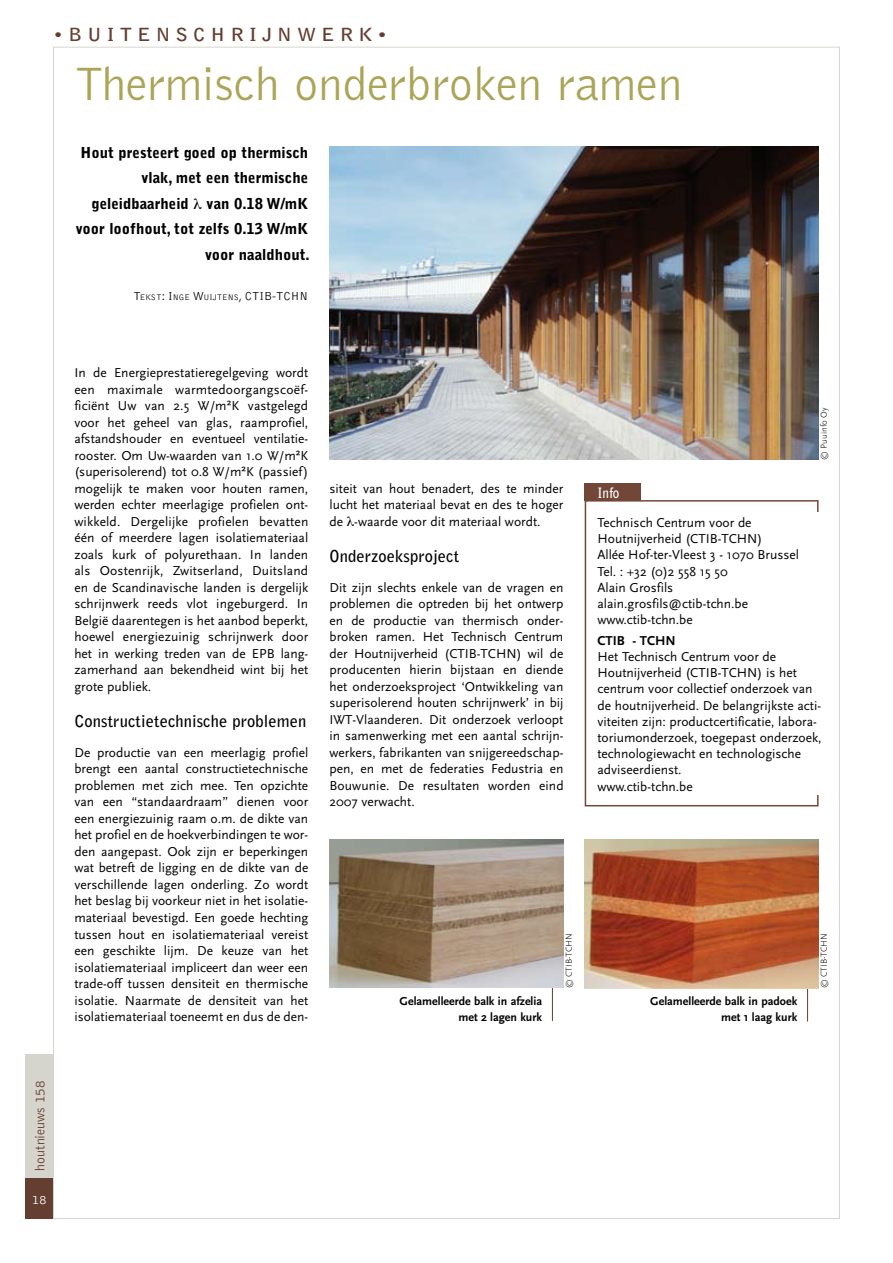
<style>
.page{position:relative;width:893px;height:1263px;background:#fff}
.page>*{position:absolute;margin:0;border:0;box-sizing:border-box;transform-origin:0 0}
.t1{font:300 48.45px "Bell Gothic Std";color:#aba558}
.t2{font:700 18px "Bell Gothic Std";letter-spacing:.25em;color:#643e30;scale:1.13 1}
.t3{font:700 16.5px "Bell Gothic Std";letter-spacing:.005em;color:#000}
.t4{font:900 15px/25.5px "Bell Gothic Std";color:#000;text-align:right}
.t5{font:700 14.25px "Bell Gothic Std";color:#fff;scale:.92 1}
.t6{font:300 13.8px "Bell Gothic Std";color:#643e30}
.t7{font:13.5px/16.5px "Scala Sans";color:#000;text-align:justify}
.t8{font:700 13.5px "Scala Sans";color:#000}
.t9{font:300 12.9px "Bell Gothic Std";color:#fff}
.t10{font:700 12px/16.5px "Scala Sans";color:#000;text-align:right}
.t11{font:300 12px "Bell Gothic Std";color:#000}
.t12{font:300 9px "Scala Sans";color:#000}
.s1{font-weight:300}
.s2{font-size:8.4px}
</style>
<div class="page">
<div style="left:26px;top:1054px;width:27px;height:125px;background:#d6d5cd"></div>
<div style="left:26px;top:1179px;width:27px;height:40px;background:#643e30"></div>
<hr style="left:552px;top:962px;width:1px;height:59px;background:#643e30">
<hr style="left:807px;top:981px;width:1px;height:40px;background:#643e30">
<img style="left:330px;top:839px;width:233px;height:149px">
<img style="left:585px;top:839px;width:234px;height:149px">
<img style="left:330px;top:146px;width:489px;height:314px">
<div style="left:585px;top:500px;width:234px;height:306px;border:2px solid #734738"></div>
<div style="left:585px;top:484px;width:56px;height:17px;background:#734738"></div>
<div style="left:597px;top:512px;width:238px;height:283px;background:#fff"></div>
<h2 class="t2" style="left:53px;top:24px;width:297px"><span class="s1">•</span>buitenschrijnwerk<span class="s1">•</span></h2>
<h1 class="t1" style="left:74px;top:58px;width:609px">Thermisch onderbroken ramen</h1>
<p class="t4" style="left:75px;top:140px;width:236px">Hout presteert goed op thermisch vlak, met een thermische geleidbaarheid van 0.18 W/mK voor loofhout, tot zelfs 0.13 W/mK voor naaldhout.</p>
<p class="t11" style="left:134px;top:290px;width:173px">T<span class="s2">ekst</span>: I<span class="s2">nge</span> W<span class="s2">uijtens</span>, CTIB-TCHN</p>
<p class="t6" style="left:33px;top:1171px;width:92px;rotate:-90deg">houtnieuws 158</p>
<p class="t9" style="left:32px;top:1192px;width:16px">18</p>
<p class="t7" style="left:74px;top:365px;width:235px">In de Energieprestatieregelgeving wordt een maximale warmtedoorgangscoëf&shy;ficiënt Uw van 2.5 W/m²K vastgelegd voor het geheel van glas, raamprofiel, afstandshouder en eventueel ventilatie&shy;rooster. Om Uw-waarden van 1.0 W/m²K (superisolerend) tot 0.8 W/m²K (passief) mogelijk te maken voor houten ramen, werden echter meerlagige profielen ont&shy;wikkeld. Dergelijke profielen bevatten één of meerdere lagen isolatiemateriaal zoals kurk of polyurethaan. In landen als Oostenrijk, Zwitserland, Duitsland en de Scandinavische landen is dergelijk schrijnwerk reeds vlot ingeburgerd. In België daarentegen is het aanbod beperkt, hoewel energiezuinig schrijnwerk door het in werking treden van de EPB lang&shy;zamerhand aan bekendheid wint bij het grote publiek.</p>
<p class="t3" style="left:74px;top:711px;width:234px">Constructietechnische problemen</p>
<p class="t7" style="left:74px;top:744px;width:236px">De productie van een meerlagig profiel brengt een aantal constructietechnische problemen met zich mee. Ten opzichte van een “standaardraam” dienen voor een energiezuinig raam o.m. de dikte van het profiel en de hoekverbindingen te wor&shy;den aangepast. Ook zijn er beperkingen wat betreft de ligging en de dikte van de verschillende lagen onderling. Zo wordt het beslag bij voorkeur niet in het isolatie&shy;materiaal bevestigd. Een goede hechting tussen hout en isolatiemateriaal vereist een geschikte lijm. De keuze van het isolatiemateriaal impliceert dan weer een trade-off tussen densiteit en thermische isolatie. Naarmate de densiteit van het isolatiemateriaal toeneemt en dus de den-</p>
<p class="t7" style="left:330px;top:480px;width:235px">siteit van hout benadert, des te minder lucht het materiaal bevat en des te hoger de -waarde voor dit materiaal wordt.</p>
<p class="t3" style="left:330px;top:546px;width:131px">Onderzoeksproject</p>
<p class="t7" style="left:330px;top:579px;width:236px">Dit zijn slechts enkele van de vragen en problemen die optreden bij het ontwerp en de productie van thermisch onder&shy;broken ramen. Het Technisch Centrum der Houtnijverheid (CTIB-TCHN) wil de producenten hierin bijstaan en diende het onderzoeksproject ‘Ontwikkeling van superisolerend houten schrijnwerk’ in bij IWT-Vlaanderen. Dit onderzoek verloopt in samenwerking met een aantal schrijn&shy;werkers, fabrikanten van snijgereedschap&shy;pen, en met de federaties Fedustria en Bouwunie. De resultaten worden eind 2007 verwacht.</p>
<p class="t12" style="left:819px;top:460px;width:54px;rotate:-90deg">© Puuinfo Oy</p>
<p class="t5" style="left:597px;top:484px;width:25px">I nfo</p>
<p class="t7" style="left:597px;top:515px;width:203px;text-align:left">Technisch Centrum voor de<br>Houtnijverheid (CTIB-TCHN)<br>Allée Hof-ter-Vleest 3 - 1070 Brussel<br>Tel. : +32 (0)2 558 15 50<br>Alain Grosfils alain.grosfils@ctib-tchn.be www.ctib-tchn.be</p>
<p class="t8" style="left:597px;top:633px;width:80px">CTIB - TCHN</p>
<p class="t7" style="left:597px;top:649px;width:226px;text-align:left">Het Technisch Centrum voor de Houtnijverheid (CTIB-TCHN) is het centrum voor collectief onderzoek van de houtnijverheid. De belangrijkste acti&shy;viteiten zijn: productcertificatie, labora&shy;toriumonderzoek, toegepast onderzoek, technologiewacht en technologische adviseerdienst.<br>www.ctib-tchn.be</p>
<p class="t12" style="left:564px;top:988px;width:56px;rotate:-90deg">© CTIB-TCHN</p>
<p class="t12" style="left:819px;top:988px;width:56px;rotate:-90deg">© CTIB-TCHN</p>
<p class="t10" style="left:400px;top:993px;width:144px">Gelamelleerde balk in afzelia met 2 lagen kurk</p>
<p class="t10" style="left:650px;top:993px;width:149px">Gelamelleerde balk in padoek met 1 laag kurk</p>
</div>
